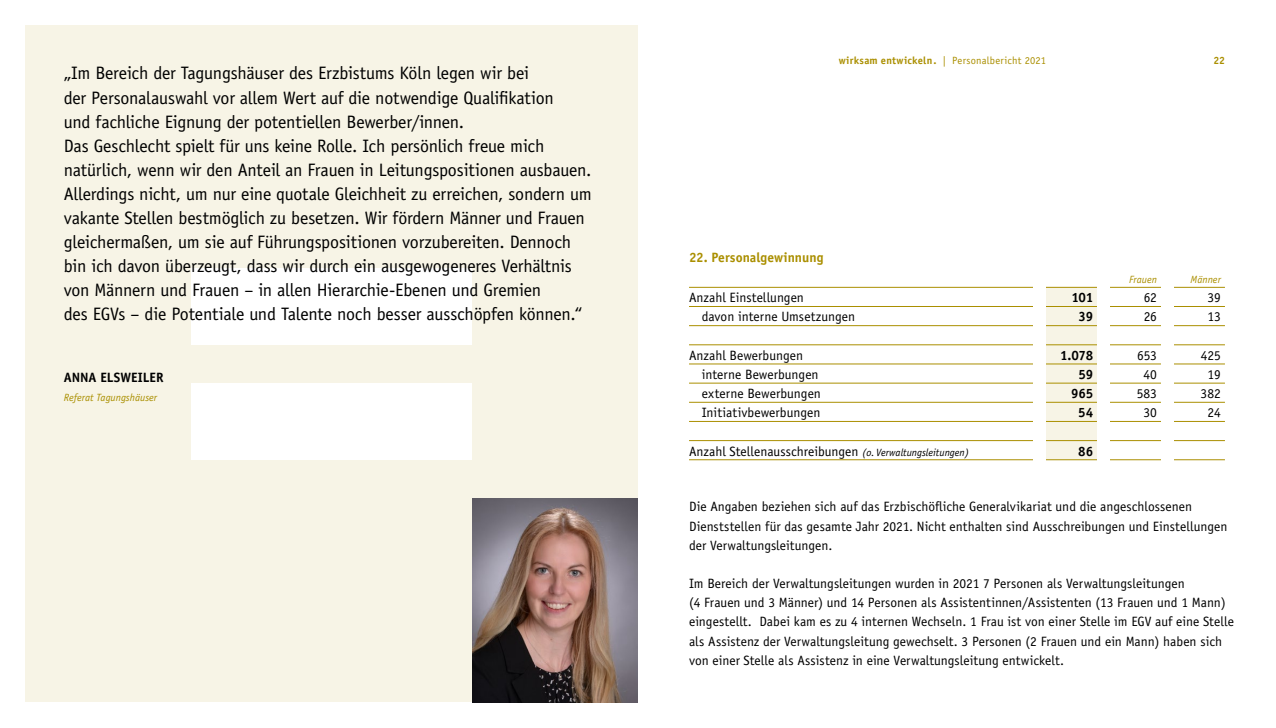
<style>
.page{position:relative;width:1276px;height:728px;background:#fff}
.page>*{position:absolute;margin:0;border:0;box-sizing:border-box;transform-origin:0 0}
.t1{font:18px/24px "Officina Sans";letter-spacing:-.015em;color:#000}
.t2{font:13.5px/19.2px "Officina Sans";color:#000}
.t3{font:700 13.5px "Officina Sans";letter-spacing:-.005em;color:#000}
.t4{font:700 13.5px "Officina Sans";color:#aa8f00}
.t5{font:10.5px "Officina Sans";letter-spacing:.02em;color:#aa8f00}
.t6{font:italic 10.5px "Officina Sans";color:#aa8f00}
.t7{font:700 10.5px "Officina Sans";color:#aa8f00}
.s1{font-weight:700}
.s2{font-style:italic;font-size:10.5px}
</style>
<div class="page">
<div style="left:26px;top:26px;width:612px;height:676px;background:#f7f4e6"></div>
<div style="left:191px;top:383px;width:281px;height:76px;background:#fff"></div>
<div style="left:191px;top:268px;width:281px;height:76px;background:#fff"></div>
<div style="left:1046px;top:287px;width:51px;height:172px;background:#f7f4e6"></div>
<hr style="left:689px;top:287px;width:536px;height:1px;background:#aa8f00">
<hr style="left:689px;top:306px;width:536px;height:1px;background:#aa8f00">
<hr style="left:689px;top:325px;width:536px;height:1px;background:#aa8f00">
<hr style="left:689px;top:344px;width:536px;height:1px;background:#aa8f00">
<hr style="left:689px;top:363px;width:536px;height:1px;background:#aa8f00">
<hr style="left:689px;top:382px;width:536px;height:1px;background:#aa8f00">
<hr style="left:689px;top:402px;width:536px;height:1px;background:#aa8f00">
<hr style="left:689px;top:421px;width:536px;height:1px;background:#aa8f00">
<hr style="left:689px;top:440px;width:536px;height:1px;background:#aa8f00">
<hr style="left:689px;top:459px;width:536px;height:1px;background:#aa8f00">
<div style="left:1161px;top:283px;width:13px;height:183px;background:#fff"></div>
<div style="left:1097px;top:283px;width:13px;height:183px;background:#fff"></div>
<div style="left:1033px;top:283px;width:13px;height:183px;background:#fff"></div>
<img style="left:472px;top:498px;width:166px;height:204px">
<p class="t1" style="left:64px;top:61px;width:529px">„Im Bereich der Tagungshäuser des Erzbistums Köln legen wir bei<br>der Personalauswahl vor allem Wert auf die notwendige Qualifikation<br>und fachliche Eignung der potentiellen Bewerber/innen.<br>Das Geschlecht spielt für uns keine Rolle. Ich persönlich freue mich natürlich, wenn wir den Anteil an Frauen in Leitungspositionen ausbauen.<br>Allerdings nicht, um nur eine quotale Gleichheit zu erreichen, sondern um vakante Stellen bestmöglich zu besetzen. Wir fördern Männer und Frauen gleichermaßen, um sie auf Führungspositionen vorzubereiten. Dennoch bin ich davon überzeugt, dass wir durch ein ausgewogeneres Verhältnis von Männern und Frauen – in allen Hierarchie-Ebenen und Gremien<br>des EGVs – die Potentiale und Talente noch besser ausschöpfen können.“</p>
<p class="t3" style="left:64px;top:369px;width:101px">ANNA ELSWEILER</p>
<p class="t6" style="left:64px;top:391px;width:95px">Referat Tagungshäuser</p>
<p class="t5" style="left:838px;top:54px;width:209px"><span class="s1">wirksam entwickeln.</span> | Personalbericht 2021</p>
<p class="t7" style="left:1213px;top:54px;width:13px">22</p>
<p class="t4" style="left:689px;top:248px;width:136px">22. Personalgewinnung</p>
<p class="t6" style="left:1129px;top:273px;width:29px">Frauen</p>
<p class="t6" style="left:1190px;top:273px;width:32px">Männer</p>
<p class="t2" style="left:689px;top:288px;width:116px">Anzahl Einstellungen</p>
<p class="t3" style="left:1071px;top:289px;width:23px">101</p>
<p class="t2" style="left:1143px;top:288px;width:15px">62</p>
<p class="t2" style="left:1207px;top:288px;width:15px">39</p>
<p class="t2" style="left:702px;top:307px;width:155px">davon interne Umsetzungen</p>
<p class="t3" style="left:1078px;top:308px;width:16px">39</p>
<p class="t2" style="left:1143px;top:307px;width:15px">26</p>
<p class="t2" style="left:1207px;top:307px;width:15px">13</p>
<p class="t2" style="left:689px;top:345px;width:116px">Anzahl Bewerbungen</p>
<p class="t3" style="left:1060px;top:346px;width:35px">1.078</p>
<p class="t2" style="left:1137px;top:345px;width:21px">653</p>
<p class="t2" style="left:1200px;top:345px;width:22px">425</p>
<p class="t2" style="left:702px;top:364px;width:118px">interne Bewerbungen</p>
<p class="t3" style="left:1078px;top:365px;width:16px">59</p>
<p class="t2" style="left:1143px;top:364px;width:15px">40</p>
<p class="t2" style="left:1207px;top:364px;width:15px">19</p>
<p class="t2" style="left:702px;top:383px;width:121px">externe Bewerbungen</p>
<p class="t3" style="left:1071px;top:385px;width:24px">965</p>
<p class="t2" style="left:1136px;top:383px;width:22px">583</p>
<p class="t2" style="left:1200px;top:383px;width:22px">382</p>
<p class="t2" style="left:702px;top:403px;width:120px">Initiativbewerbungen</p>
<p class="t3" style="left:1078px;top:404px;width:16px">54</p>
<p class="t2" style="left:1143px;top:403px;width:15px">30</p>
<p class="t2" style="left:1207px;top:403px;width:15px">24</p>
<p class="t2" style="left:689px;top:441px;width:282px">Anzahl Stellenausschreibungen <span class="s2">(o. Verwaltungsleitungen)</span></p>
<p class="t3" style="left:1078px;top:442px;width:16px">86</p>
<p class="t2" style="left:689px;top:497px;width:540px">Die Angaben beziehen sich auf das Erzbischöfliche Generalvikariat und die angeschlossenen<br>Dienststellen für das gesamte Jahr 2021. Nicht enthalten sind Ausschreibungen und Einstellungen der Verwaltungsleitungen.</p>
<p class="t2" style="left:689px;top:573px;width:546px">Im Bereich der Verwaltungsleitungen wurden in 2021 7 Personen als Verwaltungsleitungen<br>(4 Frauen und 3 Männer) und 14 Personen als Assistentinnen/Assistenten (13 Frauen und 1 Mann) eingestellt. Dabei kam es zu 4 internen Wechseln. 1 Frau ist von einer Stelle im EGV auf eine Stelle als Assistenz der Verwaltungsleitung gewechselt. 3 Personen (2 Frauen und ein Mann) haben sich von einer Stelle als Assistenz in eine Verwaltungsleitung entwickelt.</p>
</div>
